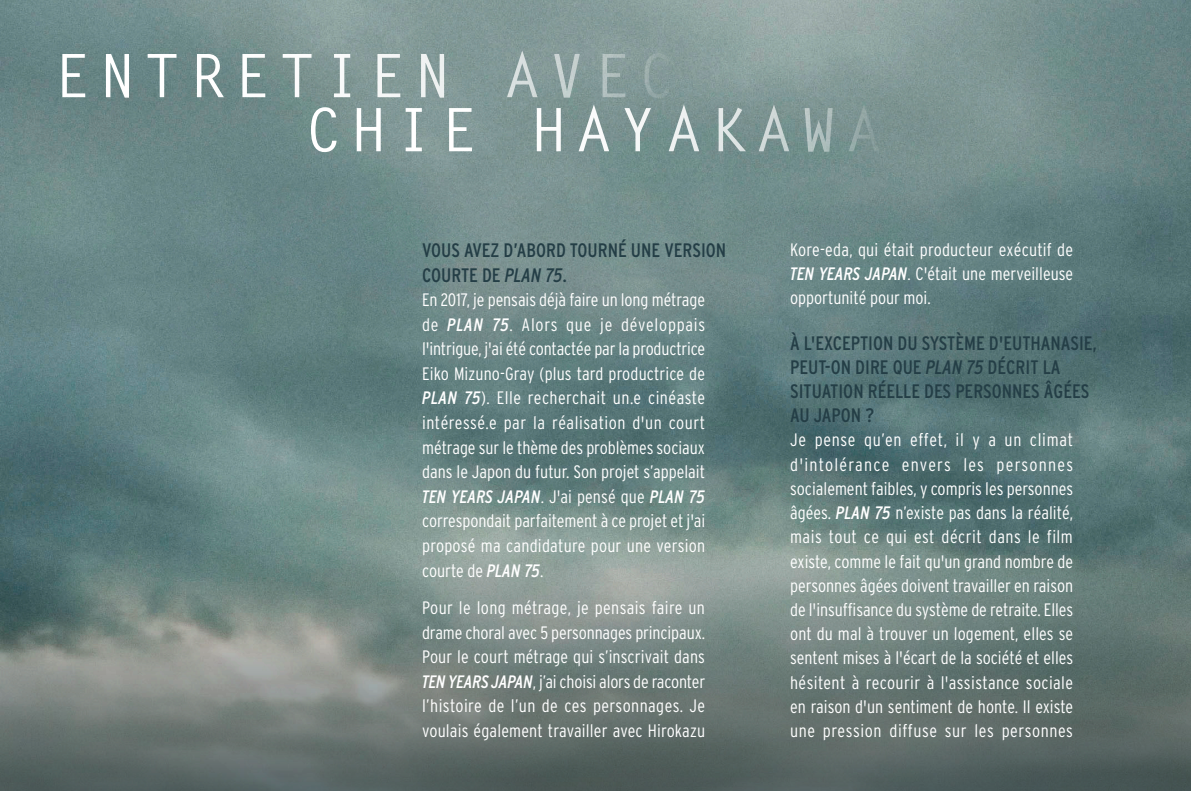
<style>
.page{position:relative;width:1191px;height:791px;background:#fff}
.page>*{position:absolute;margin:0;border:0;box-sizing:border-box;transform-origin:0 0}
.t1{font:700 60px/54px "Letter Gothic Std";letter-spacing:.15em;color:#fff}
.t2{font:19.5px/24.2px "Interstate Condensed";color:#243e46}
.t3{font:300 18px/24.6px "Interstate Condensed";letter-spacing:.01em;color:#fff;text-align:justify}
.s1{font-style:italic}
.s2{font-weight:400;font-style:italic}
</style>
<div class="page">
<img style="left:0;top:0;width:1191px;height:547px">
<svg style="left:0;top:547px;width:1191px;height:244px;background:#6e7c79"></svg>
<h1 class="t1" style="left:306px;top:50px;width:577px;text-indent:-252px">ENTRETIEN AVEC<br>CHIE HAYAKAWA</h1>
<p class="t2" style="left:422px;top:238px;width:306px;line-height:24.6px">VOUS AVEZ D’ABORD TOURNÉ UNE VERSION<br>COURTE DE <span class="s1">PLAN 75</span>.</p>
<p class="t3" style="left:422px;top:287px;width:285px">En 2017, je pensais déjà faire un long métrage de <span class="s2">PLAN 75</span>. Alors que je développais l'intrigue, j'ai été contactée par la productrice Eiko Mizuno-Gray (plus tard productrice de <span class="s2">PLAN 75</span>). Elle recherchait un.e cinéaste intéressé.e par la réalisation d'un court métrage sur le thème des problèmes sociaux dans le Japon du futur. Son projet s’appelait <span class="s2">TEN YEARS JAPAN</span>. J'ai pensé que <span class="s2">PLAN 75 </span>correspondait parfaitement à ce projet et j'ai proposé ma candidature pour une version courte de <span class="s2">PLAN 75</span>.</p>
<p class="t3" style="left:422px;top:595px;width:284px">Pour le long métrage, je pensais faire un drame choral avec 5 personnages principaux.<br>Pour le court métrage qui s’inscrivait dans <span class="s2">TEN YEARS JAPAN</span>, j’ai choisi alors de raconter l’histoire de l’un de ces personnages. Je voulais également travailler avec Hirokazu</p>
<p class="t3" style="left:790px;top:237px;width:284px;line-height:24.2px">Kore-eda, qui était producteur exécutif de <span class="s2">TEN YEARS JAPAN</span>. C'était une merveilleuse opportunité pour moi.</p>
<p class="t2" style="left:790px;top:330px;width:308px">À L'EXCEPTION DU SYSTÈME D'EUTHANASIE,<br>PEUT-ON DIRE QUE <span class="s1">PLAN 75</span> DÉCRIT LA<br>SITUATION RÉELLE DES PERSONNES ÂGÉES<br>AU JAPON ?</p>
<p class="t3" style="left:790px;top:428px;width:285px;line-height:24.2px">Je pense qu’en effet, il y a un climat d'intolérance envers les personnes socialement faibles, y compris les personnes âgées. <span class="s2">PLAN 75</span> n’existe pas dans la réalité, mais tout ce qui est décrit dans le film existe, comme le fait qu'un grand nombre de personnes âgées doivent travailler en raison de l'insuffisance du système de retraite. Elles ont du mal à trouver un logement, elles se sentent mises à l'écart de la société et elles hésitent à recourir à l'assistance sociale en raison d'un sentiment de honte. Il existe une pression diffuse sur les personnes</p>
</div>
